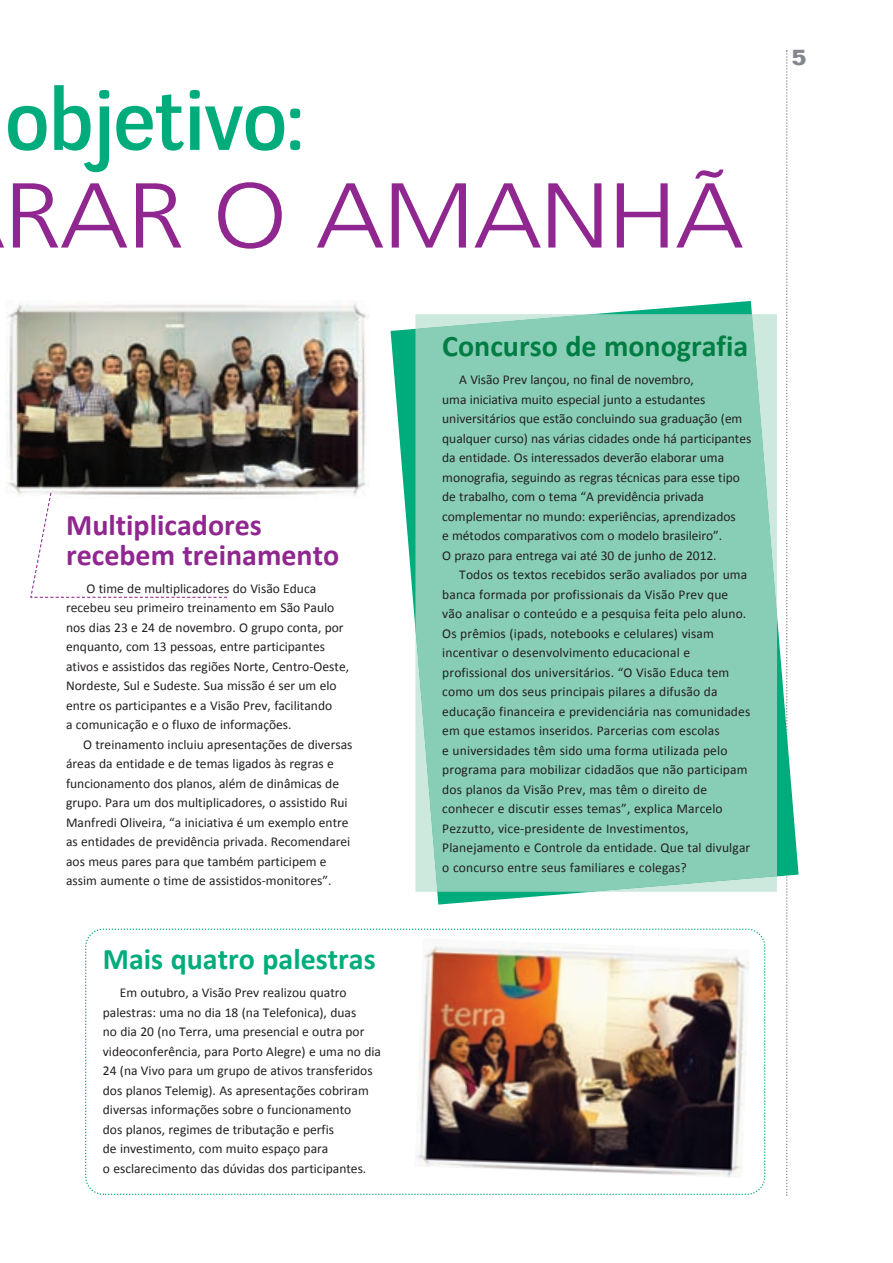
<style>
.page{position:relative;width:893px;height:1263px;background:#fff}
.page>*{position:absolute;margin:0;border:0;box-sizing:border-box;transform-origin:0 0}
.t1{font:300 91.95px "Frutiger";letter-spacing:-.015em;color:#90268f;scale:1.13 1}
.t2{font:87px "Negotiate Free";letter-spacing:-.015em;color:#00ac7c}
.t3{font:700 30px/30px "Calibri";color:#90268f}
.t4{font:700 30px "Calibri";color:#007d43}
.t5{font:700 30px "Calibri";color:#00ac7c}
.t6{font:700 22.5px "Folio";color:#83868c}
.t7{font:13.5px/19.5px "Calibri";color:#231f20}
</style>
<div class="page">
<svg style="left:786px;top:50px;width:1px;height:1145px"></svg>
<svg style="left:85px;top:928px;width:681px;height:267px"></svg>
<svg style="left:390px;top:301px;width:408px;height:603px"></svg>
<div style="left:415px;top:314px;width:362px;height:578px;background:#88ceb6"></div>
<img style="left:6px;top:302px;width:360px;height:194px">
<svg style="left:30px;top:491px;width:197px;height:107px"></svg>
<img style="left:415px;top:938px;width:335px;height:240px">
<h2 class="t2" style="left:5px;top:68px;width:300px">objetivo:</h2>
<h1 class="t1" style="left:4px;top:179px;width:656px">RAR O AMANHÃ</h1>
<h3 class="t3" style="left:66px;top:509px;width:275px">Multiplicadores recebem treinamento</h3>
<p class="t7" style="left:66px;top:578px;width:284px;text-indent:20px">O time de multiplicadores do Visão Educa recebeu seu primeiro treinamento em São Paulo nos dias 23 e 24 de novembro. O grupo conta, por enquanto, com 13 pessoas, entre participantes ativos e assistidos das regiões Norte, Centro-Oeste, Nordeste, Sul e Sudeste. Sua missão é ser um elo entre os participantes e a Visão Prev, facilitando<br>a comunicação e o fluxo de informações.</p>
<p class="t7" style="left:66px;top:734px;width:288px;text-indent:17px">O treinamento incluiu apresentações de diversas áreas da entidade e de temas ligados às regras e funcionamento dos planos, além de dinâmicas de grupo. Para um dos multiplicadores, o assistido Rui Manfredi Oliveira, “a iniciativa é um exemplo entre as entidades de previdência privada. Recomendarei aos meus pares para que também participem e assim aumente o time de assistidos-monitores”.</p>
<h3 class="t5" style="left:103px;top:940px;width:274px">Mais quatro palestras</h3>
<p class="t7" style="left:103px;top:982px;width:280px;text-indent:17px">Em outubro, a Visão Prev realizou quatro palestras: uma no dia 18 (na Telefonica), duas<br>no dia 20 (no Terra, uma presencial e outra por videoconferência, para Porto Alegre) e uma no dia 24 (na Vivo para um grupo de ativos transferidos dos planos Telemig). As apresentações cobriram diversas informações sobre o funcionamento<br>dos planos, regimes de tributação e perfis<br>de investimento, com muito espaço para<br>o esclarecimento das dúvidas dos participantes.</p>
<h3 class="t4" style="left:442px;top:328px;width:307px">Concurso de monografia</h3>
<p class="t7" style="left:442px;top:370px;width:310px;text-indent:17px">A Visão Prev lançou, no final de novembro,<br>uma iniciativa muito especial junto a estudantes universitários que estão concluindo sua graduação (em qualquer curso) nas várias cidades onde há participantes da entidade. Os interessados deverão elaborar uma monografia, seguindo as regras técnicas para esse tipo de trabalho, com o tema “A previdência privada complementar no mundo: experiências, aprendizados<br>e métodos comparativos com o modelo brasileiro”.<br>O prazo para entrega vai até 30 de junho de 2012.</p>
<p class="t7" style="left:442px;top:565px;width:309px;text-indent:17px">Todos os textos recebidos serão avaliados por uma banca formada por profissionais da Visão Prev que vão analisar o conteúdo e a pesquisa feita pelo aluno.<br>Os prêmios (ipads, notebooks e celulares) visam incentivar o desenvolvimento educacional e profissional dos universitários. “O Visão Educa tem como um dos seus principais pilares a difusão da educação financeira e previdenciária nas comunidades em que estamos inseridos. Parcerias com escolas<br>e universidades têm sido uma forma utilizada pelo programa para mobilizar cidadãos que não participam dos planos da Visão Prev, mas têm o direito de conhecer e discutir esses temas”, explica Marcelo Pezzutto, vice-presidente de Investimentos, Planejamento e Controle da entidade. Que tal divulgar o concurso entre seus familiares e colegas?</p>
<h3 class="t6" style="left:791px;top:49px;width:17px">5</h3>
</div>
